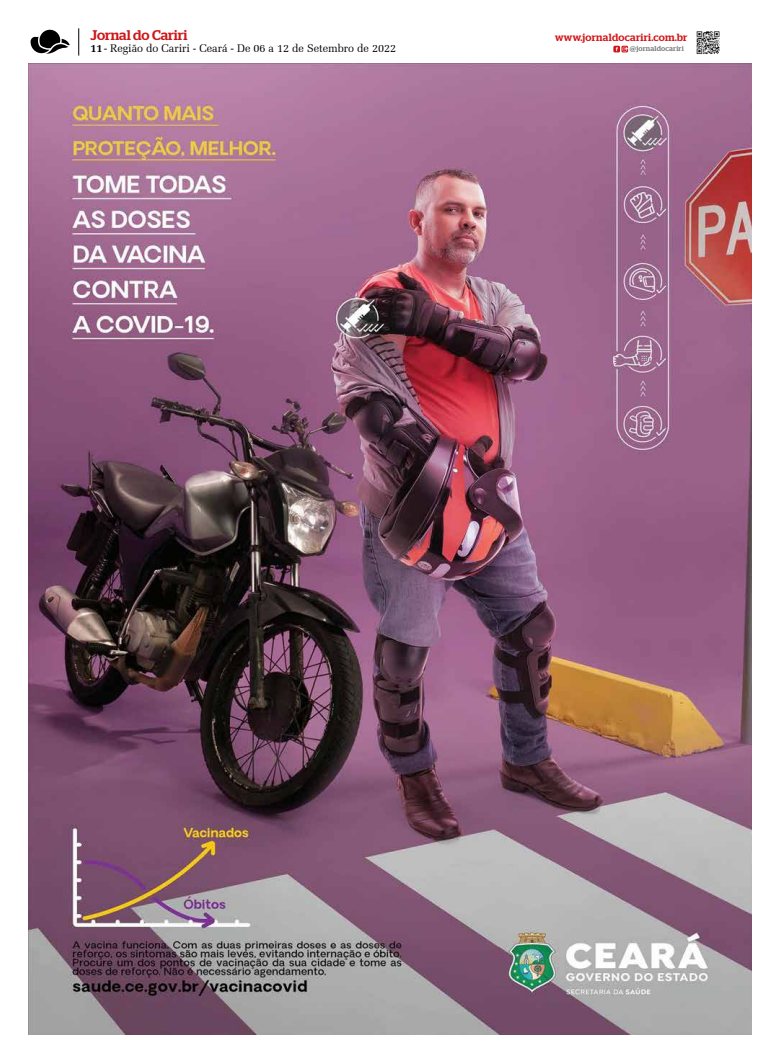
<style>
.page{position:relative;width:780px;height:1063px;background:#fff}
.page>*{position:absolute;margin:0;border:0;box-sizing:border-box;transform-origin:0 0}
.t1{font:500 14px "Stag";color:#cd1719}
.t2{font:11px "Zapf Elliptical 711 BT";color:#000}
.t3{font:500 10.4px "Stag";letter-spacing:.025em;color:#d21418}
.t4{font:500 7.2px "Stag";letter-spacing:.025em;color:#7c7b7b}
.s1{font-weight:700}
</style>
<div class="page">
<svg style="left:31px;top:30px;width:39px;height:24px"></svg>
<svg style="left:79px;top:28px;width:1px;height:28px"></svg>
<img style="left:696px;top:31px;width:24px;height:23px">
<div style="left:613px;top:46px;width:7px;height:6px;background:#d21418"></div>
<svg style="left:621px;top:46px;width:7px;height:6px"></svg>
<svg style="left:615px;top:47px;width:12px;height:4px"></svg>
<img style="left:29px;top:63px;width:722px;height:972px">
<p class="t1" style="left:91px;top:27px;width:98px">Jornal do Cariri</p>
<p class="t2" style="left:91px;top:42px;width:307px"><span class="s1">11</span>- Região do Cariri - Ceará - De 06 a 12 de Setembro de 2022</p>
<p class="t3" style="left:555px;top:31px;width:134px">www.jornaldocariri.com.br</p>
<p class="t4" style="left:630px;top:45px;width:55px">@jornaldocariri</p>
</div>
